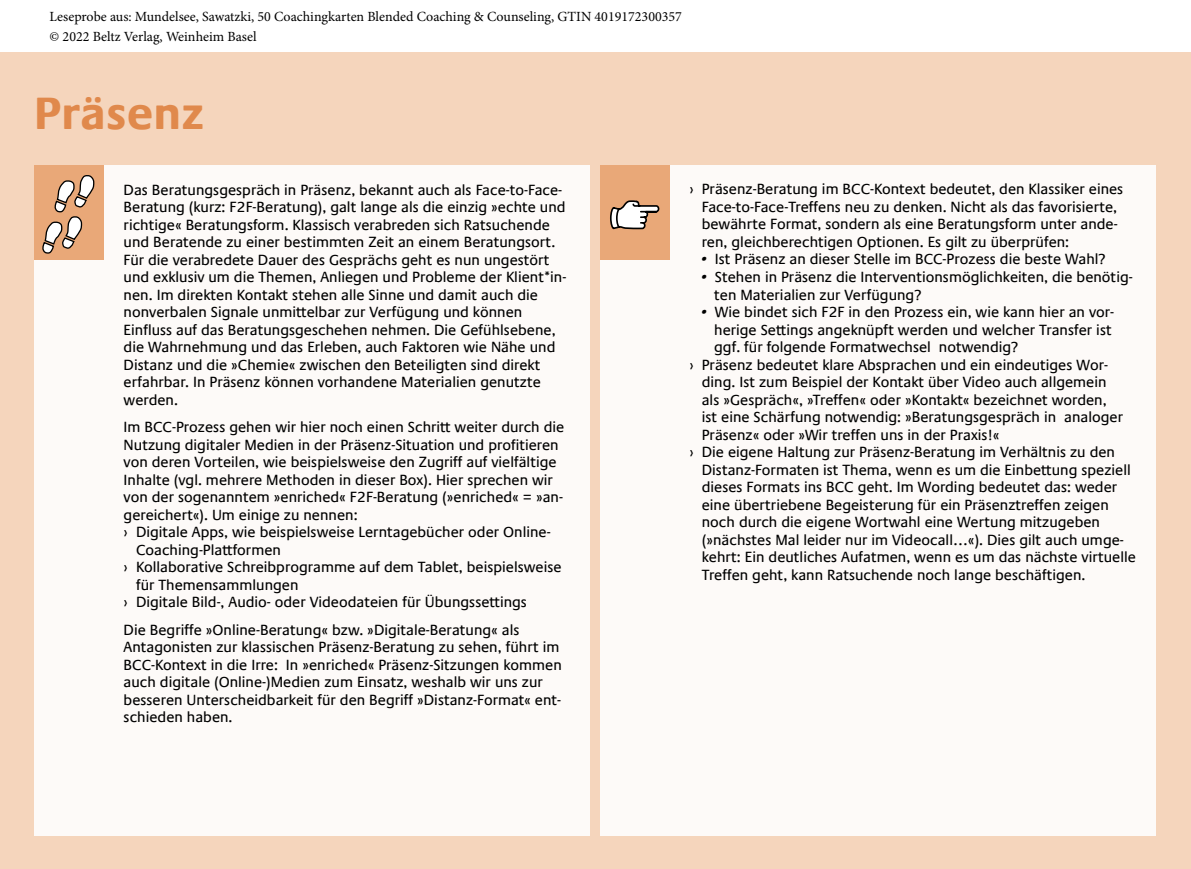
<style>
.page{position:relative;width:1191px;height:869px;background:#fff}
.page>*{position:absolute;margin:0;border:0;box-sizing:border-box;transform-origin:0 0}
.t1{font:700 45.5px "Praxis Com";letter-spacing:.01em;color:#e0894c}
.t2{font:14.88px/17.5px "Praxis Com";color:#000}
.t3{font:14px/19.2px "Minion Pro";color:#000}
.s1{font-style:italic}
</style>
<div class="page">
<div style="left:0;top:53px;width:1191px;height:815px;background:#f5d5bc"></div>
<div style="left:34px;top:165px;width:556px;height:670px;background:#fdfaf8"></div>
<div style="left:34px;top:165px;width:69px;height:94px;background:#e9a878"></div>
<svg style="left:42px;top:175px;width:53px;height:79px"></svg>
<div style="left:600px;top:165px;width:555px;height:670px;background:#fdfaf8"></div>
<div style="left:600px;top:165px;width:69px;height:94px;background:#e9a878"></div>
<svg style="left:610px;top:200px;width:50px;height:30px"></svg>
<p class="t3" style="left:50px;top:7px;width:634px">Leseprobe aus: Mundelsee, Sawatzki, 50 Coachingkarten Blended Coaching &amp; Counseling, GTIN 4019172300357 © 2022 Beltz Verlag, Weinheim Basel</p>
<h1 class="t1" style="left:34px;top:86px;width:171px">Präsenz</h1>
<p class="t2" style="left:124px;top:181px;width:444px">Das Beratungsgespräch in Präsenz, bekannt auch als Face-to-Face-Beratung (kurz: F2F-Beratung), galt lange als die einzig »echte und richtige« Beratungsform. Klassisch verabreden sich Ratsuchende und Beratende zu einer bestimmten Zeit an einem Beratungsort.<br>Für die verabredete Dauer des Gesprächs geht es nun ungestört und exklusiv um die Themen, Anliegen und Probleme der Klient*in&shy;nen. Im direkten Kontakt stehen alle Sinne und damit auch die nonverbalen Signale unmittelbar zur Verfügung und können Einfluss auf das Beratungsgeschehen nehmen. Die Gefühlsebene, die Wahrnehmung und das Erleben, auch Faktoren wie Nähe und Distanz und die »Chemie« zwischen den Beteiligten sind direkt erfahrbar. In Präsenz können vorhandene Materialien genutzte werden.</p>
<p class="t2" style="left:124px;top:418px;width:442px">Im BCC-Prozess gehen wir hier noch einen Schritt weiter durch die</p>
<p class="t2" style="left:124px;top:436px;width:437px">Nutzung digitaler Medien in der Präsenz-Situation und profitieren</p>
<p class="t2" style="left:124px;top:453px;width:434px">von deren Vorteilen, wie beispielsweise den Zugriff auf vielfältige</p>
<p class="t2" style="left:124px;top:471px;width:431px">Inhalte (vgl. mehrere Methoden in dieser Box). Hier sprechen wir</p>
<p class="t2" style="left:124px;top:488px;width:441px">von der sogenanntem »enriched« F2F-Beratung (»enriched« = »an-</p>
<p class="t2" style="left:124px;top:506px;width:235px">gereichert«). Um einige zu nennen:</p>
<p class="t2" style="left:124px;top:523px;width:428px">› Digitale Apps, wie beispielsweise Lerntagebücher oder Online-</p>
<p class="t2" style="left:136px;top:541px;width:146px">Coaching-Plattformen</p>
<p class="t2" style="left:124px;top:558px;width:439px">› Kollaborative Schreibprogramme auf dem Tablet, beispielsweise</p>
<p class="t2" style="left:136px;top:576px;width:164px">für Themensammlungen</p>
<p class="t2" style="left:124px;top:593px;width:405px">› Digitale Bild-, Audio- oder Videodateien für Übungssettings</p>
<p class="t2" style="left:124px;top:620px;width:440px">Die Begriffe »Online-Beratung« bzw. »Digitale-Beratung« als Antagonisten zur klassischen Präsenz-Beratung zu sehen, führt im BCC-Kontext in die Irre: In »enriched« Präsenz-Sitzungen kommen auch digitale (Online-)Medien zum Einsatz, weshalb wir uns zur besseren Unterscheidbarkeit für den Begriff »Distanz-Format« ent&shy;schieden haben.</p>
<p class="t2" style="left:702px;top:181px;width:423px;text-indent:-12px">› Präsenz-Beratung im BCC-Kontext bedeutet, den Klassiker eines Face-to-Face-Treffens neu zu denken. Nicht als das favorisierte, bewährte Format, sondern als eine Beratungsform unter ande&shy;ren, gleichberechtigen Optionen. Es gilt zu überprüfen:</p>
<p class="t2" style="left:702px;top:251px;width:405px"><span class="s1">•</span> Ist Präsenz an dieser Stelle im BCC-Prozess die beste Wahl?</p>
<p class="t2" style="left:714px;top:268px;width:420px;text-indent:-12px"><span class="s1">•</span> Stehen in Präsenz die Interventionsmöglichkeiten, die benötig&shy;ten Materialien zur Verfügung?</p>
<p class="t2" style="left:702px;top:303px;width:414px"><span class="s1">•</span> Wie bindet sich F2F in den Prozess ein, wie kann hier an vor-</p>
<p class="t2" style="left:714px;top:320px;width:399px">herige Settings angeknüpft werden und welcher Transfer ist</p>
<p class="t2" style="left:714px;top:338px;width:306px">ggf. für folgende Formatwechsel notwendig?</p>
<p class="t2" style="left:689px;top:355px;width:420px">› Präsenz bedeutet klare Absprachen und ein eindeutiges Wor-</p>
<p class="t2" style="left:702px;top:373px;width:406px">ding. Ist zum Beispiel der Kontakt über Video auch allgemein</p>
<p class="t2" style="left:702px;top:390px;width:406px">als »Gespräch«, »Treffen« oder »Kontakt« bezeichnet worden,</p>
<p class="t2" style="left:702px;top:408px;width:423px">ist eine Schärfung notwendig: »Beratungsgespräch in analoger</p>
<p class="t2" style="left:702px;top:425px;width:299px">Präsenz« oder »Wir treffen uns in der Praxis!«</p>
<p class="t2" style="left:689px;top:443px;width:427px">› Die eigene Haltung zur Präsenz-Beratung im Verhältnis zu den</p>
<p class="t2" style="left:702px;top:460px;width:430px">Distanz-Formaten ist Thema, wenn es um die Einbettung speziell</p>
<p class="t2" style="left:702px;top:478px;width:417px">dieses Formats ins BCC geht. Im Wording bedeutet das: weder</p>
<p class="t2" style="left:702px;top:495px;width:408px">eine übertriebene Begeisterung für ein Präsenztreffen zeigen</p>
<p class="t2" style="left:702px;top:513px;width:400px">noch durch die eigene Wortwahl eine Wertung mitzugeben</p>
<p class="t2" style="left:702px;top:530px;width:423px">(»nächstes Mal leider nur im Videocall…«). Dies gilt auch umge-</p>
<p class="t2" style="left:702px;top:548px;width:436px">kehrt: Ein deutliches Aufatmen, wenn es um das nächste virtuelle</p>
<p class="t2" style="left:702px;top:565px;width:385px">Treffen geht, kann Ratsuchende noch lange beschäftigen.</p>
</div>
